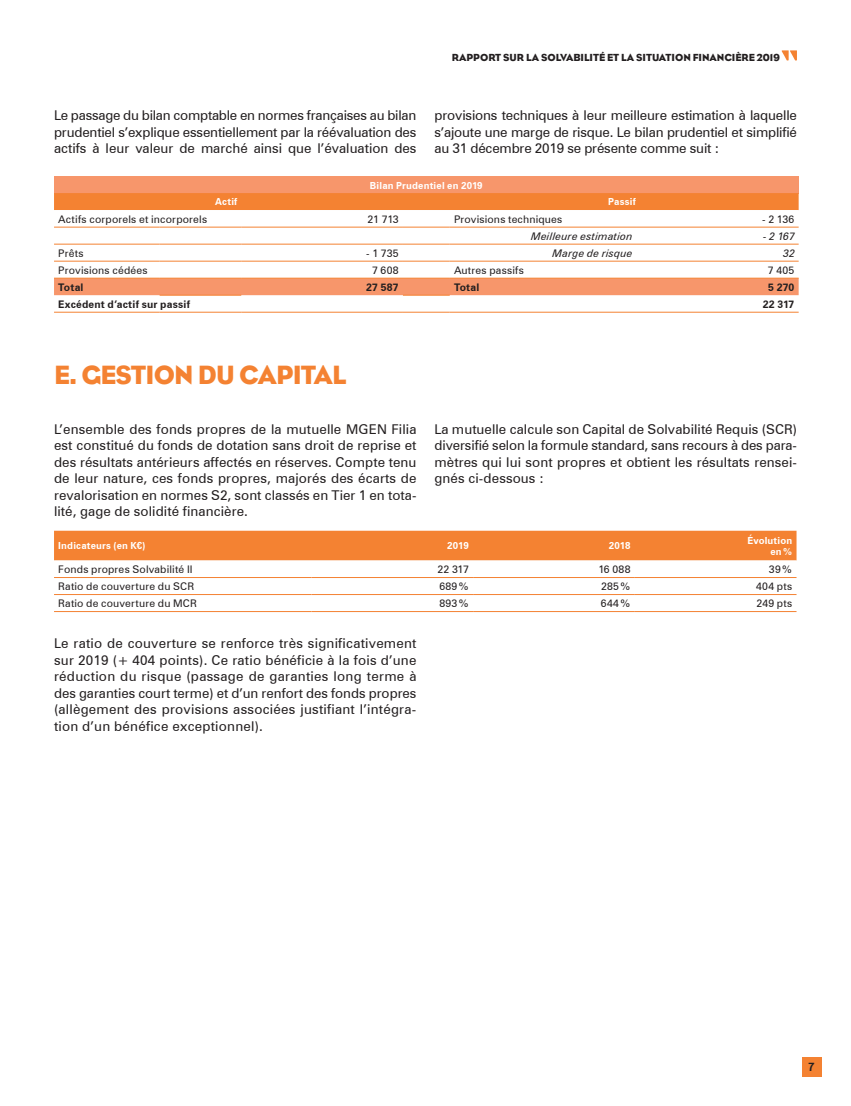
<style>
.page{position:relative;width:851px;height:1106px;background:#fff}
.page>*{position:absolute;margin:0;border:0;box-sizing:border-box;transform-origin:0 0}
.t1{font:27px "Eagle";letter-spacing:-.03em;color:#f48232}
.t2{font:13.5px/16.5px "Zurich BT";letter-spacing:.005em;color:#231f20;text-align:justify}
.t3{font:12.75px "Bree";color:#231f20}
.t4{font:10.5px "Zurich BT";letter-spacing:.015em;color:#231f20}
.t5{font:10.5px "Eagle";letter-spacing:-.005em;color:#231f20}
.t6{font:700 10.5px "Zurich BT";letter-spacing:.015em;color:#231f20}
.t7{font:italic 10.5px "Zurich BT";letter-spacing:.01em;color:#231f20}
.t8{font:italic 10.5px "Zurich BT";color:#231f20}
.t9{font:700 9.75px/10.5px "Zurich BT";letter-spacing:.015em;color:#fff;text-align:right}
</style>
<div class="page">
<div style="left:801px;top:1057px;width:20px;height:19px;background:#f48232"></div>
<svg style="left:781px;top:50px;width:15px;height:10px"></svg>
<div style="left:54px;top:531px;width:742px;height:29px;background:#f48232"></div>
<svg style="left:54px;top:560px;width:742px;height:1px"></svg>
<hr style="left:54px;top:577px;width:257px;height:1px;background:#f48232">
<hr style="left:311px;top:577px;width:162px;height:1px;background:#f48232">
<hr style="left:473px;top:577px;width:161px;height:1px;background:#f48232">
<hr style="left:634px;top:577px;width:162px;height:1px;background:#f48232">
<hr style="left:54px;top:594px;width:257px;height:1px;background:#f48232">
<hr style="left:311px;top:594px;width:162px;height:1px;background:#f48232">
<hr style="left:473px;top:594px;width:161px;height:1px;background:#f48232">
<hr style="left:634px;top:594px;width:162px;height:1px;background:#f48232">
<hr style="left:54px;top:611px;width:257px;height:1px;background:#f48232">
<hr style="left:311px;top:611px;width:162px;height:1px;background:#f48232">
<hr style="left:473px;top:611px;width:161px;height:1px;background:#f48232">
<hr style="left:634px;top:611px;width:162px;height:1px;background:#f48232">
<div style="left:54px;top:176px;width:744px;height:17px;background:#f7966b"></div>
<div style="left:54px;top:193px;width:744px;height:17px;background:#f48232"></div>
<svg style="left:54px;top:226px;width:744px;height:86px"></svg>
<div style="left:54px;top:279px;width:744px;height:16px;background:#f7966b"></div>
<hr style="left:54px;top:227px;width:106px;height:1px;background:#f48232">
<hr style="left:160px;top:227px;width:81px;height:1px;background:#f48232">
<hr style="left:241px;top:227px;width:162px;height:1px;background:#f48232">
<hr style="left:403px;top:227px;width:46px;height:1px;background:#f48232">
<hr style="left:449px;top:227px;width:116px;height:1px;background:#f48232">
<hr style="left:565px;top:227px;width:72px;height:1px;background:#f48232">
<hr style="left:637px;top:227px;width:161px;height:1px;background:#f48232">
<hr style="left:54px;top:244px;width:106px;height:1px;background:#f48232">
<hr style="left:160px;top:244px;width:81px;height:1px;background:#f48232">
<hr style="left:241px;top:244px;width:162px;height:1px;background:#f48232">
<hr style="left:403px;top:244px;width:46px;height:1px;background:#f48232">
<hr style="left:449px;top:244px;width:116px;height:1px;background:#f48232">
<hr style="left:565px;top:244px;width:72px;height:1px;background:#f48232">
<hr style="left:637px;top:244px;width:161px;height:1px;background:#f48232">
<hr style="left:54px;top:261px;width:106px;height:1px;background:#f48232">
<hr style="left:160px;top:261px;width:81px;height:1px;background:#f48232">
<hr style="left:241px;top:261px;width:162px;height:1px;background:#f48232">
<hr style="left:403px;top:261px;width:46px;height:1px;background:#f48232">
<hr style="left:449px;top:261px;width:116px;height:1px;background:#f48232">
<hr style="left:565px;top:261px;width:72px;height:1px;background:#f48232">
<hr style="left:637px;top:261px;width:161px;height:1px;background:#f48232">
<hr style="left:54px;top:278px;width:106px;height:1px;background:#f48232">
<hr style="left:160px;top:278px;width:81px;height:1px;background:#f48232">
<hr style="left:241px;top:278px;width:162px;height:1px;background:#f48232">
<hr style="left:403px;top:278px;width:46px;height:1px;background:#f48232">
<hr style="left:449px;top:278px;width:116px;height:1px;background:#f48232">
<hr style="left:565px;top:278px;width:72px;height:1px;background:#f48232">
<hr style="left:637px;top:278px;width:161px;height:1px;background:#f48232">
<hr style="left:54px;top:312px;width:106px;height:1px;background:#f48232">
<hr style="left:160px;top:312px;width:81px;height:1px;background:#f48232">
<hr style="left:241px;top:312px;width:162px;height:1px;background:#f48232">
<hr style="left:403px;top:312px;width:46px;height:1px;background:#f48232">
<hr style="left:449px;top:312px;width:116px;height:1px;background:#f48232">
<hr style="left:565px;top:312px;width:72px;height:1px;background:#f48232">
<hr style="left:637px;top:312px;width:161px;height:1px;background:#f48232">
<hr style="left:160px;top:295px;width:81px;height:1px;background:#f48232">
<hr style="left:403px;top:295px;width:46px;height:1px;background:#f48232">
<p class="t5" style="left:451px;top:50px;width:329px">RAPPORT SUR LA SOLVABILITÉ ET LA SITUATION FINANCIÈRE 2019</p>
<p class="t2" style="left:54px;top:107px;width:364px">Le passage du bilan comptable en normes françaises au bilan prudentiel s’explique essentiellement par la réévaluation des actifs à leur valeur de marché ainsi que l’évaluation des</p>
<p class="t2" style="left:434px;top:107px;width:364px">provisions techniques à leur meilleure estimation à laquelle s’ajoute une marge de risque. Le bilan prudentiel et simplifié au 31 décembre 2019 se présente comme suit :</p>
<p class="t9" style="left:370px;top:180px;width:114px">Bilan Prudentiel en 2019</p>
<p class="t9" style="left:215px;top:196px;width:24px">Actif</p>
<p class="t9" style="left:608px;top:196px;width:29px">Passif</p>
<p class="t4" style="left:58px;top:212px;width:150px">Actifs corporels et incorporels</p>
<p class="t4" style="left:367px;top:212px;width:33px">21 713</p>
<p class="t4" style="left:454px;top:212px;width:110px">Provisions techniques</p>
<p class="t4" style="left:762px;top:212px;width:34px">- 2 136</p>
<p class="t7" style="left:531px;top:229px;width:103px">Meilleure estimation</p>
<p class="t8" style="left:762px;top:229px;width:36px">-2 167</p>
<p class="t4" style="left:58px;top:246px;width:27px">Prêts</p>
<p class="t4" style="left:366px;top:246px;width:34px">- 1 735</p>
<p class="t7" style="left:552px;top:246px;width:82px">Marge de risque</p>
<p class="t8" style="left:782px;top:246px;width:15px">32</p>
<p class="t4" style="left:58px;top:263px;width:91px">Provisions cédées</p>
<p class="t4" style="left:372px;top:263px;width:28px">7 608</p>
<p class="t4" style="left:454px;top:263px;width:71px">Autres passifs</p>
<p class="t4" style="left:767px;top:263px;width:28px">7 405</p>
<p class="t6" style="left:58px;top:281px;width:27px">Total</p>
<p class="t6" style="left:366px;top:281px;width:34px">27 587</p>
<p class="t6" style="left:454px;top:281px;width:27px">Total</p>
<p class="t6" style="left:768px;top:281px;width:28px">5 270</p>
<p class="t6" style="left:58px;top:298px;width:133px">Excédent d’actif sur passif</p>
<p class="t6" style="left:762px;top:297px;width:33px">22 317</p>
<h1 class="t1" style="left:54px;top:358px;width:293px">E. GESTION DU CAPITAL</h1>
<p class="t2" style="left:54px;top:420px;width:364px">L’ensemble des fonds propres de la mutuelle MGEN Filia est constitué du fonds de dotation sans droit de reprise et des résultats antérieurs affectés en réserves. Compte tenu de leur nature, ces fonds propres, majorés des écarts de revalorisation en normes S2, sont classés en Tier 1 en tota&shy;lité, gage de solidité financière.</p>
<p class="t2" style="left:434px;top:420px;width:364px">La mutuelle calcule son Capital de Solvabilité Requis (SCR) diversifié selon la formule standard, sans recours à des para&shy;mètres qui lui sont propres et obtient les résultats rensei&shy;gnés ci-dessous :</p>
<p class="t9" style="left:58px;top:540px;width:89px">Indicateurs (en K€)</p>
<p class="t9" style="left:447px;top:540px;width:23px">2019</p>
<p class="t9" style="left:608px;top:540px;width:23px">2018</p>
<p class="t9" style="left:747px;top:535px;width:46px">Évolution en%</p>
<p class="t4" style="left:58px;top:563px;width:136px">Fonds propres Solvabilité II</p>
<p class="t4" style="left:437px;top:563px;width:33px">22 317</p>
<p class="t4" style="left:598px;top:563px;width:34px">16 088</p>
<p class="t4" style="left:768px;top:563px;width:25px">39%</p>
<p class="t4" style="left:58px;top:580px;width:137px">Ratio de couverture du SCR</p>
<p class="t4" style="left:439px;top:580px;width:31px">689%</p>
<p class="t4" style="left:601px;top:580px;width:31px">285%</p>
<p class="t4" style="left:756px;top:580px;width:38px">404 pts</p>
<p class="t4" style="left:58px;top:597px;width:140px">Ratio de couverture du MCR</p>
<p class="t4" style="left:439px;top:597px;width:31px">893%</p>
<p class="t4" style="left:600px;top:597px;width:31px">644%</p>
<p class="t4" style="left:756px;top:597px;width:37px">249 pts</p>
<p class="t2" style="left:54px;top:635px;width:364px">Le ratio de couverture se renforce très significativement sur 2019 (+ 404 points). Ce ratio bénéficie à la fois d’une réduction du risque (passage de garanties long terme à des garanties court terme) et d’un renfort des fonds propres (allègement des provisions associées justifiant l’intégra&shy;tion d’un bénéfice exceptionnel).</p>
<p class="t3" style="left:808px;top:1059px;width:7px">7</p>
</div>
